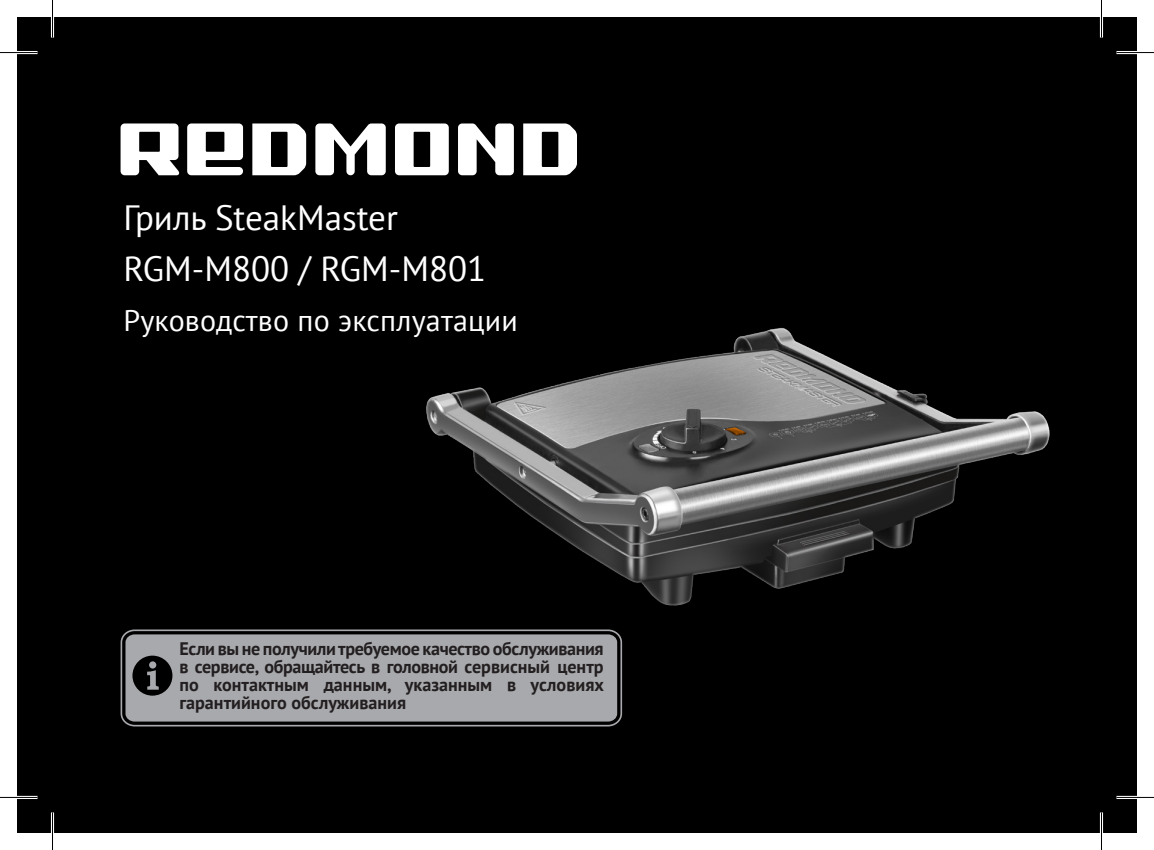
<style>
.page{position:relative;width:1154px;height:850px;background:#fff}
.page>*{position:absolute;margin:0;border:0;box-sizing:border-box;transform-origin:0 0}
.t1{font:35px "PT Sans";color:#fff}
.t2{font:30px "PT Sans";letter-spacing:.005em;color:#fff}
.t3{font:700 18px/18px "PT Sans";color:#231f20;text-align:justify}
</style>
<div class="page">
<div style="left:17px;top:17px;width:1120px;height:815px;background:#000"></div>
<svg style="left:523px;top:123px;width:54px;height:52px"></svg>
<svg style="left:458px;top:123px;width:56px;height:52px"></svg>
<svg style="left:395px;top:123px;width:54px;height:52px"></svg>
<svg style="left:315px;top:123px;width:71px;height:52px"></svg>
<svg style="left:252px;top:123px;width:54px;height:52px"></svg>
<svg style="left:187px;top:123px;width:56px;height:52px"></svg>
<svg style="left:121px;top:123px;width:59px;height:52px"></svg>
<div style="left:125px;top:634px;width:492px;height:87px;background:#a8a9ad;border-radius:9px"></div>
<div style="left:121px;top:629px;width:501px;height:97px;border:2px solid #a8a9ad;border-radius:13px"></div>
<svg style="left:132px;top:655px;width:40px;height:40px"></svg>
<img style="left:412px;top:327px;width:638px;height:336px">
<hr style="left:0;top:51px;width:38px;height:3px;background:#fff">
<hr style="left:1116px;top:51px;width:38px;height:3px;background:#fff">
<hr style="left:0;top:795px;width:38px;height:3px;background:#fff">
<hr style="left:1116px;top:795px;width:38px;height:3px;background:#fff">
<hr style="left:51px;top:0;width:3px;height:38px;background:#fff">
<hr style="left:51px;top:812px;width:3px;height:37px;background:#fff">
<hr style="left:1100px;top:0;width:3px;height:38px;background:#fff">
<hr style="left:1100px;top:812px;width:3px;height:37px;background:#fff">
<hr style="left:0;top:52px;width:38px;height:1px;background:#000">
<hr style="left:1116px;top:52px;width:38px;height:1px;background:#000">
<hr style="left:0;top:796px;width:38px;height:1px;background:#000">
<hr style="left:1116px;top:796px;width:38px;height:1px;background:#000">
<hr style="left:52px;top:0;width:1px;height:38px;background:#000">
<hr style="left:52px;top:812px;width:1px;height:37px;background:#000">
<hr style="left:1101px;top:0;width:1px;height:38px;background:#000">
<hr style="left:1101px;top:812px;width:1px;height:37px;background:#000">
<p class="t1" style="left:123px;top:195px;width:276px">Гриль SteakMaster</p>
<p class="t1" style="left:123px;top:246px;width:364px">RGM-M800 / RGM-M801</p>
<p class="t2" style="left:123px;top:301px;width:396px">Руководство по эксплуатации</p>
<p class="t3" style="left:179px;top:639px;width:426px">Если вы не получили требуемое качество обслуживания в сервисе, обращайтесь в головной сервисный центр по контактным данным, указанным в условиях гарантийного обслуживания</p>
</div>
